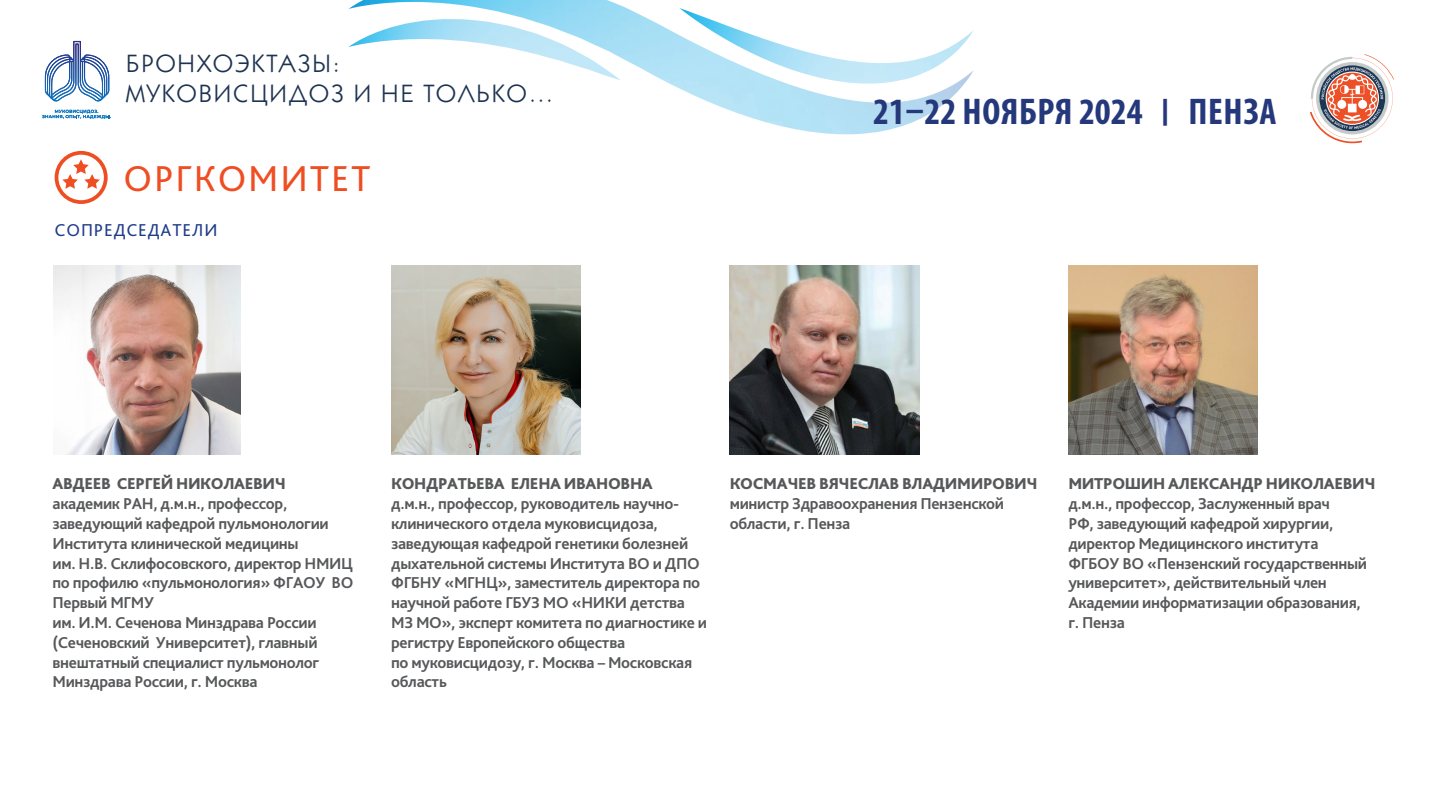
<style>
.page{position:relative;width:1440px;height:810px;background:#fff}
.page>*{position:absolute;margin:0;border:0;box-sizing:border-box;transform-origin:0 0}
.text{font:37.65px "Bliss Pro";letter-spacing:.05em;color:#ef4e22}
.t1{font:700 condensed 37.28px "Myriad Pro";letter-spacing:.02em;color:#25387b}
.t2{font:25.2px/29.2px "Kabel C";letter-spacing:.085em;color:#1d3351}
.t3{font:18px "Bliss Pro";letter-spacing:.05em;color:#1f3c8a}
.t4{font:700 16.5px/19.8px "Bliss Pro";letter-spacing:-.02em;color:#57585a}
.s1{font-size:26.85px}
.s2{font-weight:800}
</style>
<div class="page">
<svg style="left:45px;top:41px;width:64px;height:61px"></svg>
<svg style="left:42px;top:110px;width:69px;height:9px"></svg>
<img style="left:349px;top:2px;width:615px;height:132px">
<img style="left:679px;top:8px;width:295px;height:76px">
<svg style="left:1310px;top:54px;width:84px;height:89px"></svg>
<div style="left:55px;top:151px;width:53px;height:53px;border:4px solid #ef4e22;border-radius:50%"></div>
<svg style="left:62px;top:159px;width:38px;height:30px"></svg>
<img style="left:1068px;top:265px;width:190px;height:190px">
<img style="left:730px;top:265px;width:189px;height:190px">
<img style="left:391px;top:265px;width:189px;height:190px">
<img style="left:53px;top:265px;width:188px;height:190px">
<h3 class="t2" style="left:126px;top:49px;width:429px">БРОНХОЭКТАЗЫ:<br>МУКОВИСЦИДОЗ И НЕ ТОЛЬКО…</h3>
<p class="text" style="left:124px;top:155px;width:248px">ОРГКОМИТЕТ</p>
<p class="t3" style="left:55px;top:219px;width:164px">СОПРЕДСЕДАТЕЛИ</p>
<h2 class="t1" style="left:873px;top:89px;width:405px">21–22 НОЯБРЯ 2024 <span class="s1">|</span> ПЕНЗА</h2>
<p class="t4" style="left:52px;top:474px;width:302px"><span class="s2">АВДЕЕВ СЕРГЕЙ НИКОЛАЕВИЧ </span>академик РАН, д.м.н., профессор, заведующий кафедрой пульмонологии<br>Института клинической медицины<br>им. Н.В. Склифосовского, директор НМИЦ по профилю «пульмонология» ФГАОУ ВО<br>Первый МГМУ<br>им. И.М. Сеченова Минздрава России (Сеченовский Университет), главный внештатный специалист пульмонолог<br>Минздрава России, г. Москва</p>
<p class="t4" style="left:391px;top:474px;width:317px"><span class="s2">КОНДРАТЬЕВА ЕЛЕНА ИВАНОВНА<br></span>д.м.н., профессор, руководитель научно&shy;клинического отдела муковисцидоза, заведующая кафедрой генетики болезней дыхательной системы Института ВО и ДПО ФГБНУ «МГНЦ», заместитель директора по научной работе ГБУЗ МО «НИКИ детства МЗ МО», эксперт комитета по диагностике и регистру Европейского общества<br>по муковисцидозу, г. Москва – Московская область</p>
<p class="t4" style="left:730px;top:474px;width:309px"><span class="s2">КОСМАЧЕВ ВЯЧЕСЛАВ ВЛАДИМИРОВИЧ </span>министр Здравоохранения Пензенской области, г. Пенза</p>
<p class="t4" style="left:1068px;top:474px;width:309px"><span class="s2">МИТРОШИН АЛЕКСАНДР НИКОЛАЕВИЧ </span>д.м.н., профессор, Заслуженный врач<br>РФ, заведующий кафедрой хирургии, директор Медицинского института<br>ФГБОУ ВО «Пензенский государственный университет», действительный член<br>Академии информатизации образования, г. Пенза</p>
</div>
